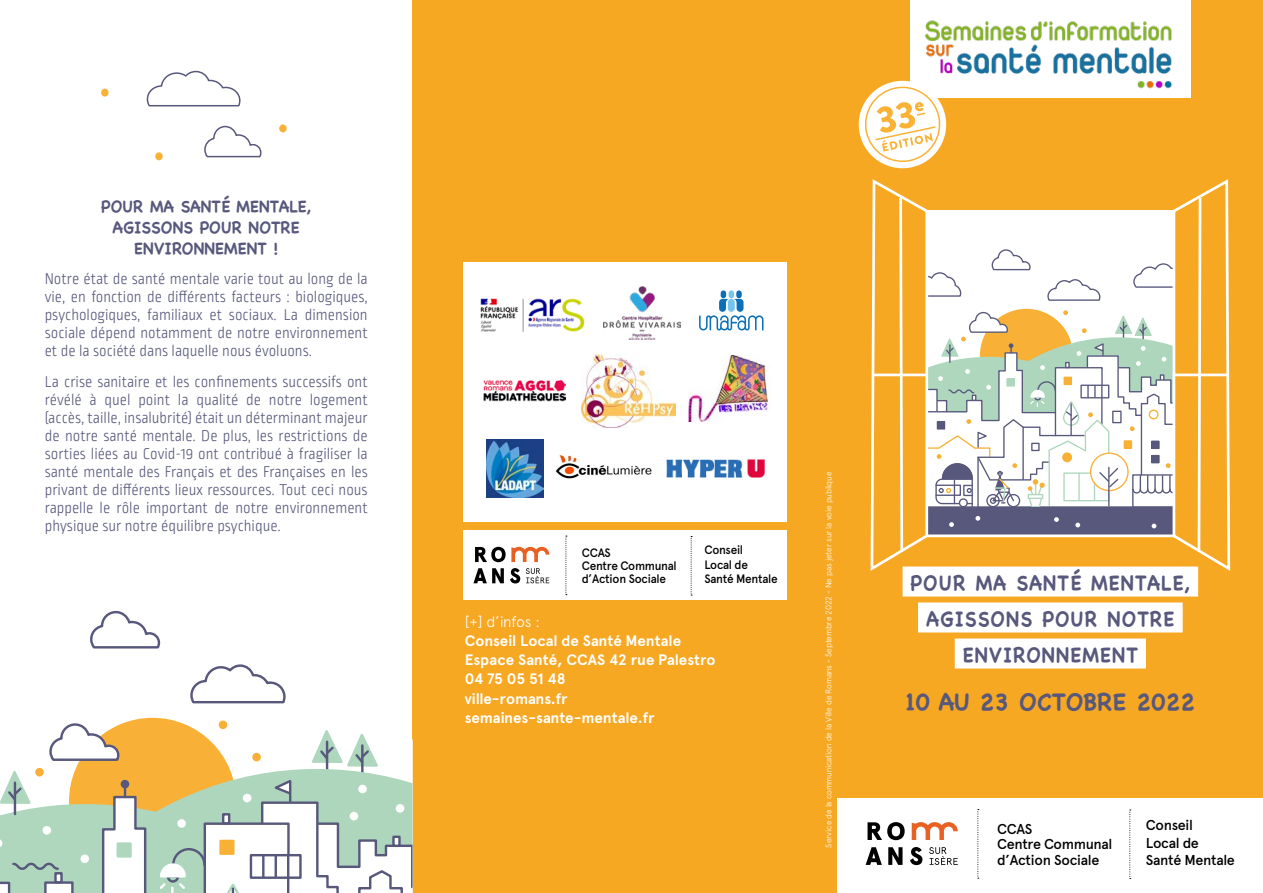
<style>
.page{position:relative;width:1263px;height:893px;background:#fff}
.page>*{position:absolute;margin:0;border:0;box-sizing:border-box;transform-origin:0 0}
.t1{font:700 24px "Chalkboard";color:#57587c}
.t2{font:700 21px/36px "Chalkboard";letter-spacing:.05em;color:#57587c;text-align:center;scale:.93 1}
.t3{font:300 16.5px/18px "Ropa Mix Pro";color:#57587c;text-align:justify;scale:.96 1}
.t4{font:700 16.5px/21px "Chalkboard";color:#57587c;text-align:center;scale:.96 1}
.t5{font:700 15.15px/19.2px "Apercu Pro";letter-spacing:-.005em;color:#fff}
.t6{font:300 15.15px "Apercu Pro";letter-spacing:-.035em;color:#fff}
.t7{font:500 14.4px/15.8px "Apercu Pro";letter-spacing:-.025em;color:#000}
.t8{font:500 12.3px/13.4px "Apercu Pro";letter-spacing:-.025em;color:#000}
.t9{font:300 8.25px "Apercu Pro";letter-spacing:-.02em;color:#fff}
</style>
<div class="page">
<div style="left:412px;top:0;width:851px;height:893px;background:#f7a823"></div>
<img style="left:910px;top:1px;width:280px;height:76px">
<div style="left:902px;top:566px;width:296px;height:30px;background:#fff"></div>
<div style="left:918px;top:602px;width:265px;height:30px;background:#fff"></div>
<div style="left:955px;top:638px;width:191px;height:30px;background:#fff"></div>
<svg style="left:858px;top:77px;width:373px;height:496px"></svg>
<svg style="left:146px;top:70px;width:95px;height:37px"></svg>
<svg style="left:204px;top:125px;width:58px;height:33px"></svg>
<div style="left:279px;top:124px;width:8px;height:8px;background:#f9b236;border-radius:50%"></div>
<div style="left:155px;top:152px;width:8px;height:8px;background:#f9b236;border-radius:50%"></div>
<div style="left:101px;top:89px;width:8px;height:8px;background:#f9b236;border-radius:50%"></div>
<div style="left:838px;top:799px;width:425px;height:94px;background:#fff"></div>
<svg style="left:977px;top:809px;width:2px;height:70px"></svg>
<svg style="left:866px;top:822px;width:92px;height:43px"></svg>
<svg style="left:1129px;top:810px;width:2px;height:69px"></svg>
<div style="left:463px;top:530px;width:324px;height:70px;background:#fff"></div>
<svg style="left:566px;top:536px;width:1px;height:59px"></svg>
<svg style="left:473px;top:547px;width:76px;height:36px"></svg>
<svg style="left:691px;top:536px;width:1px;height:60px"></svg>
<div style="left:463px;top:262px;width:324px;height:260px;background:#fff"></div>
<svg style="left:0;top:610px;width:413px;height:283px"></svg>
<img style="left:480px;top:298px;width:105px;height:34px">
<img style="left:603px;top:286px;width:78px;height:54px">
<img style="left:483px;top:379px;width:83px;height:23px">
<svg style="left:699px;top:290px;width:64px;height:41px"></svg>
<img style="left:487px;top:440px;width:56px;height:58px">
<img style="left:555px;top:455px;width:97px;height:24px">
<img style="left:667px;top:459px;width:97px;height:18px">
<img style="left:582px;top:354px;width:94px;height:74px">
<img style="left:688px;top:355px;width:81px;height:67px">
<p class="t4" style="left:101px;top:195px;width:220px">POUR MA SANTÉ MENTALE,<br>AGISSONS POUR NOTRE<br>ENVIRONNEMENT !</p>
<p class="t3" style="left:45px;top:271px;width:338px">Notre état de santé mentale varie tout au long de la vie, en fonction de différents facteurs : biologiques, psychologiques, familiaux et sociaux. La dimension sociale dépend notamment de notre environnement et de la société dans laquelle nous évoluons.</p>
<p class="t3" style="left:45px;top:374px;width:338px">La crise sanitaire et les confinements successifs ont révélé à quel point la qualité de notre logement (accès, taille, insalubrité) était un déterminant majeur de notre santé mentale. De plus, les restrictions de sorties liées au Covid-19 ont contribué à fragiliser la santé mentale des Français et des Françaises en les privant de différents lieux ressources. Tout ceci nous rappelle le rôle important de notre environnement physique sur notre équilibre psychique.</p>
<p class="t8" style="left:582px;top:545px;width:96px">CCAS<br>Centre Communal d’Action Sociale</p>
<p class="t8" style="left:704px;top:542px;width:75px;line-height:14.7px">Conseil<br>Local de<br>Santé Mentale</p>
<p class="t6" style="left:465px;top:610px;width:77px">[+] d’infos :</p>
<p class="t5" style="left:465px;top:631px;width:252px">Conseil Local de Santé Mentale<br>Espace Santé, CCAS 42 rue Palestro<br>04 75 05 51 48<br>ville-romans.fr semaines-sante-mentale.fr</p>
<p class="t9" style="left:822px;top:847px;width:377px;rotate:-90deg">Service de la communication de la Ville de Romans - Septembre 2022 - Ne pas jeter sur la voie publique</p>
<p class="t2" style="left:910px;top:565px;width:302px">POUR MA SANTÉ MENTALE,<br>AGISSONS POUR NOTRE<br>ENVIRONNEMENT</p>
<h1 class="t1" style="left:905px;top:688px;width:291px">10 AU 23 OCTOBRE 2022</h1>
<p class="t7" style="left:997px;top:820px;width:117px">CCAS<br>Centre Communal d’Action Sociale</p>
<p class="t7" style="left:1146px;top:816px;width:90px;line-height:17.2px">Conseil<br>Local de<br>Santé Mentale</p>
</div>
